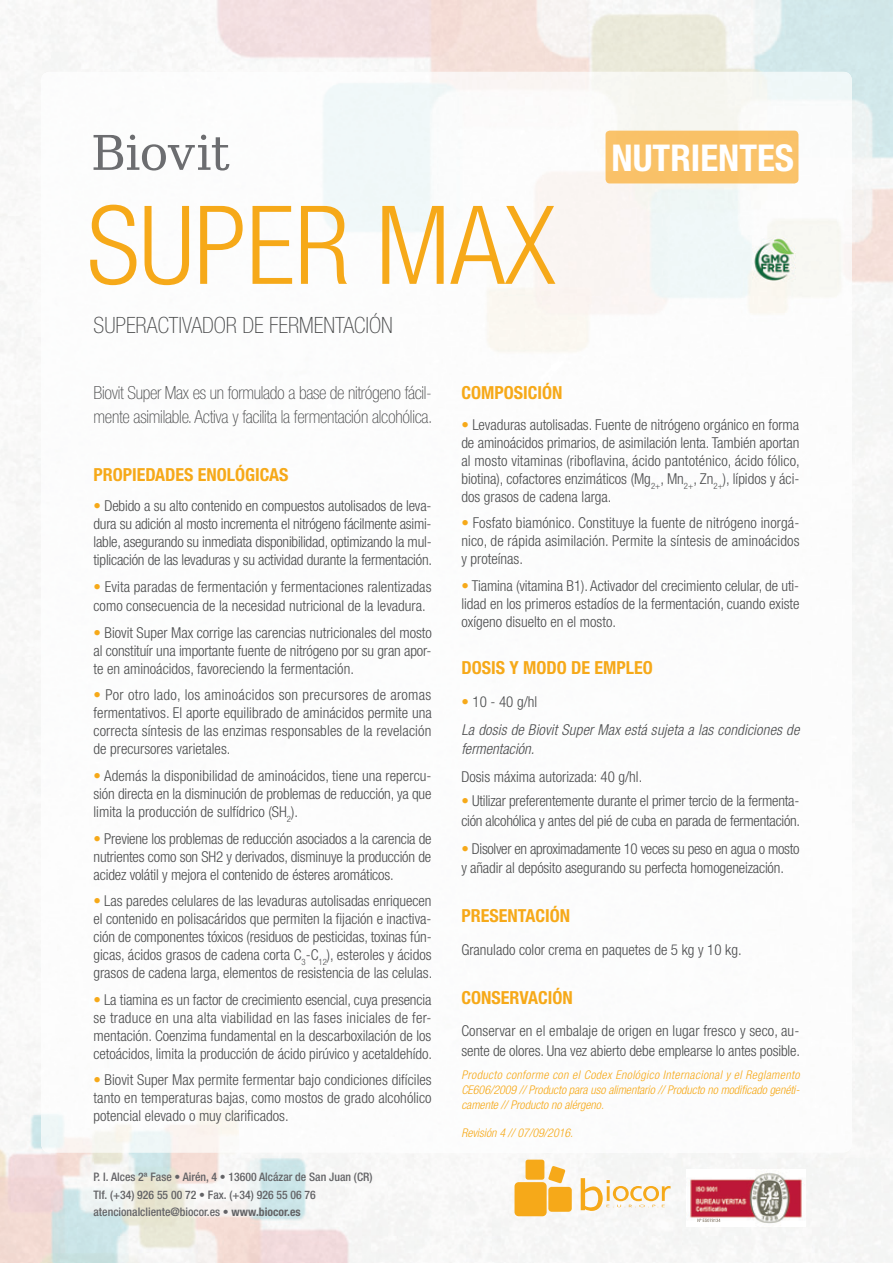
<style>
.page{position:relative;width:893px;height:1263px;background:#fff}
.page>*{position:absolute;margin:0;border:0;box-sizing:border-box;transform-origin:0 0}
.t1{font:300 condensed 109.05px "Helvetica Neue LT Std";color:#f6a919}
.t2{font:700 condensed 36.9px "Helvetica Neue LT Std";color:#fff}
.t3{font:100 condensed 22.5px "Helvetica Neue LT Std";color:#4b4c4d}
.t4{font:100 condensed 18px/24px "Helvetica Neue LT Std";letter-spacing:-.015em;color:#4b4c4d}
.t5{font:700 condensed 18px "Helvetica Neue LT Std";color:#f6a919}
.t6{font:300 condensed 15px/18px "Helvetica Neue LT Std";color:#4b4c4d;text-align:justify}
.t7{font:italic 300 condensed 15px/28px "Helvetica Neue LT Std";letter-spacing:.015em;color:#4b4c4d}
.t8{font:italic 300 condensed 12px/15px "Helvetica Neue LT Std";color:#f6a919;text-align:justify}
.t9{font:500 condensed 11.7px/17.5px "Helvetica Neue LT Std";color:#636366}
.s1{font-weight:400;color:#f6a919}
.s2{font-weight:300}
.s3{font-weight:700}
.s4{font-weight:400;font-style:normal;color:#f6a919}
.s5{font-style:normal}
</style>
<div class="page">
<img style="left:0;top:0;width:893px;height:1263px">
<svg style="left:514px;top:1159px;width:58px;height:57px"></svg>
<svg style="left:581px;top:1176px;width:90px;height:35px"></svg>
<img style="left:687px;top:1169px;width:119px;height:58px">
<svg style="left:697px;top:1218px;width:23px;height:4px"></svg>
<img style="left:41px;top:72px;width:811px;height:1080px">
<svg style="left:94px;top:135px;width:135px;height:36px"></svg>
<div style="left:605px;top:131px;width:193px;height:52px;background:#f9c268"></div>
<img style="left:753px;top:237px;width:42px;height:45px">
<h1 class="t1" style="left:87px;top:183px;width:470px">SUPER MAX</h1>
<h3 class="t3" style="left:94px;top:312px;width:301px">SUPERACTIVADOR DE FERMENTACIÓN</h3>
<h2 class="t2" style="left:611px;top:135px;width:184px">NUTRIENTES</h2>
<p class="t4" style="left:94px;top:380px;width:341px">Biovit Super Max es un formulado a base de nitrógeno fácil&shy;mente asimilable. Activa y facilita la fermentación alcohólica.</p>
<p class="t5" style="left:94px;top:463px;width:197px">PROPIEDADES ENOLÓGICAS</p>
<p class="t6" style="left:94px;top:497px;width:340px"><span class="s1">•</span> Debido a su alto contenido en compuestos autolisados de leva&shy;dura su adición al mosto incrementa el nitrógeno fácilmente asimi&shy;lable, asegurando su inmediata disponibilidad, optimizando la mul&shy;tiplicación de las levaduras y su actividad durante la fermentación.</p>
<p class="t6" style="left:94px;top:577px;width:339px;line-height:19.5px"><span class="s1">•</span> Evita paradas de fermentación y fermentaciones ralentizadas como consecuencia de la necesidad nutricional de la levadura.</p>
<p class="t6" style="left:94px;top:623px;width:340px"><span class="s1">•</span> Biovit Super Max corrige las carencias nutricionales del mosto al constituír una importante fuente de nitrógeno por su gran apor&shy;te en aminoácidos, favoreciendo la fermentación.</p>
<p class="t6" style="left:94px;top:686px;width:340px"><span class="s1">•</span> Por otro lado, los aminoácidos son precursores de aromas fermentativos. El aporte equilibrado de aminácidos permite una correcta síntesis de las enzimas responsables de la revelación de precursores varietales.</p>
<p class="t6" style="left:94px;top:766px;width:339px"><span class="s1">•</span> Además la disponibilidad de aminoácidos, tiene una repercu&shy;sión directa en la disminución de problemas de reducción, ya que limita la producción de sulfídrico (SH<sub>2</sub>).</p>
<p class="t6" style="left:94px;top:829px;width:340px"><span class="s1">•</span> Previene los problemas de reducción asociados a la carencia de nutrientes como son SH2 y derivados, disminuye la producción de acidez volátil y mejora el contenido de ésteres aromáticos.</p>
<p class="t6" style="left:94px;top:891px;width:340px"><span class="s1">•</span> Las paredes celulares de las levaduras autolisadas enriquecen el contenido en polisacáridos que permiten la fijación e inactiva&shy;ción de componentes tóxicos (residuos de pesticidas, toxinas fún&shy;gicas, ácidos grasos de cadena corta C<sub>3</sub>-C<sub>12</sub>), esteroles y ácidos grasos de cadena larga, elementos de resistencia de las celulas.</p>
<p class="t6" style="left:94px;top:990px;width:340px"><span class="s1">•</span> La tiamina es un factor de crecimiento esencial, cuya presencia se traduce en una alta viabilidad en las fases iniciales de fer&shy;mentación. Coenzima fundamental en la descarboxilación de los cetoácidos, limita la producción de ácido pirúvico y acetaldehído.</p>
<p class="t6" style="left:94px;top:1070px;width:340px"><span class="s1">•</span> Biovit Super Max permite fermentar bajo condiciones difíciles tanto en temperaturas bajas, como mostos de grado alcohólico potencial elevado o muy clarificados.</p>
<p class="t9" style="left:94px;top:1168px;width:280px">P. I. Alces 2ª Fase <span class="s2">•</span> Airén, 4 <span class="s2">•</span> 13600 Alcázar de San Juan (CR)<br>Tlf. (+34) 926 55 00 72 • Fax. (+34) 926 55 06 76 atencionalcliente@biocor.es <span class="s2">•</span> <span class="s3">www.biocor.es</span></p>
<p class="t5" style="left:461px;top:382px;width:102px">COMPOSICIÓN</p>
<p class="t6" style="left:461px;top:415px;width:340px"><span class="s1">•</span> Levaduras autolisadas. Fuente de nitrógeno orgánico en forma de aminoácidos primarios, de asimilación lenta. También aportan al mosto vitaminas (riboflavina, ácido pantoténico, ácido fólico, biotina), cofactores enzimáticos (Mg<sub>2+</sub>, Mn<sub>2+</sub>, Zn<sub>2+</sub>), lípidos y áci&shy;dos grasos de cadena larga.</p>
<p class="t6" style="left:461px;top:514px;width:340px"><span class="s1">•</span> Fosfato biamónico. Constituye la fuente de nitrógeno inorgá&shy;nico, de rápida asimilación. Permite la síntesis de aminoácidos y proteínas.</p>
<p class="t6" style="left:461px;top:576px;width:340px"><span class="s1">•</span> Tiamina (vitamina B1). Activador del crecimiento celular, de uti&shy;lidad en los primeros estadíos de la fermentación, cuando existe oxígeno disuelto en el mosto.</p>
<p class="t5" style="left:461px;top:657px;width:193px">DOSIS Y MODO DE EMPLEO</p>
<p class="t7" style="left:461px;top:688px;width:340px"><span class="s4">•</span> <span class="s5">10 - 40 g/hl<br></span>La dosis de Biovit Super Max está sujeta a las condiciones de</p>
<p class="t7" style="left:461px;top:735px;width:75px">fermentación.</p>
<p class="t6" style="left:461px;top:768px;width:182px">Dosis máxima autorizada: 40 g/hl.</p>
<p class="t6" style="left:461px;top:791px;width:340px;line-height:19.5px"><span class="s1">•</span> Utilizar preferentemente durante el primer tercio de la fermenta&shy;ción alcohólica y antes del pié de cuba en parada de fermentación.</p>
<p class="t6" style="left:461px;top:838px;width:340px;line-height:19.5px"><span class="s1">•</span> Disolver en aproximadamente 10 veces su peso en agua o mosto y añadir al depósito asegurando su perfecta homogeneización.</p>
<p class="t5" style="left:461px;top:905px;width:110px">PRESENTACIÓN</p>
<p class="t6" style="left:461px;top:940px;width:282px">Granulado color crema en paquetes de 5 kg y 10 kg.</p>
<p class="t5" style="left:461px;top:986px;width:113px">CONSERVACIÓN</p>
<p class="t6" style="left:461px;top:1021px;width:340px;line-height:19.5px">Conservar en el embalaje de origen en lugar fresco y seco, au&shy;sente de olores. Una vez abierto debe emplearse lo antes posible.</p>
<p class="t8" style="left:461px;top:1068px;width:340px">Producto conforme con el Codex Enológico Internacional y el Reglamento CE606/2009 // Producto para uso alimentario // Producto no modificado genéti&shy;camente // Producto no alérgeno.</p>
<p class="t8" style="left:461px;top:1125px;width:113px">Revisión 4 // 07/09/2016.</p>
</div>
